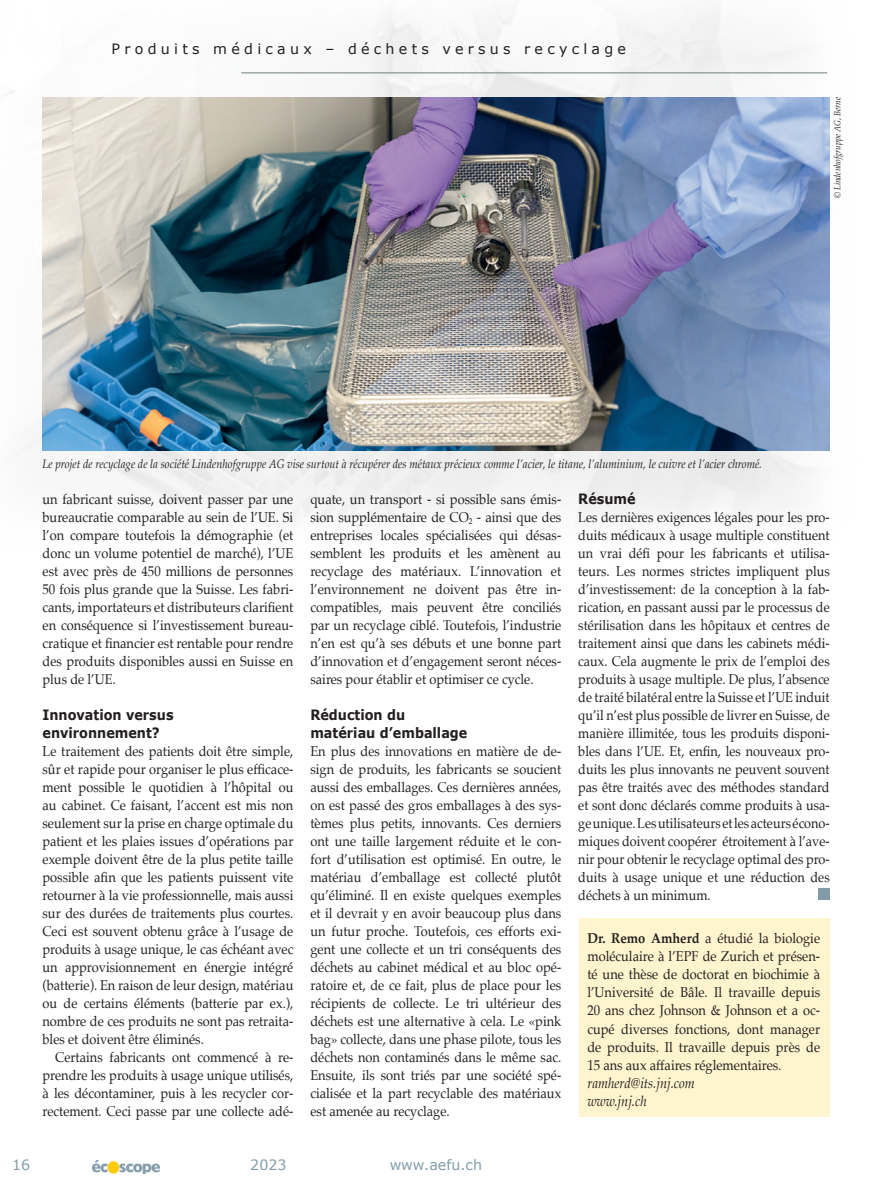
<style>
.page{position:relative;width:893px;height:1191px;background:#fff}
.page>*{position:absolute;margin:0;border:0;box-sizing:border-box;transform-origin:0 0}
.t1{font:14.25px/18px "Palatino";color:#231f20;text-align:justify;scale:.9 1}
.t2{font:14.25px/18px "Palatino";color:#231f20;text-align:justify;scale:.89 1}
.ZT{font:700 14.25px "Verdana";color:#231f20;scale:.9 1}
.t3{font:14.25px "Verdana";letter-spacing:.3em;color:#231f20}
.t4{font:italic 14.25px "Palatino";color:#231f20;scale:.9 1}
.t5{font:14.25px "Verdana";color:#839ca9}
.t6{font:italic 12px "Palatino";color:#231f20;scale:.9 1}
.t7{font:italic 9px "Palatino";color:#231f20;scale:.9 1}
.s1{font-weight:700}
</style>
<div class="page">
<img style="left:92px;top:1160px;width:67px;height:13px">
<img style="left:5px;top:9px;width:825px;height:510px">
<hr style="left:241px;top:72px;width:586px;height:1px;background:#717d83">
<div style="left:579px;top:919px;width:251px;height:198px;background:#fef4ce"></div>
<div style="left:819px;top:888px;width:11px;height:11px;background:#839ca9"></div>
<img style="left:43px;top:97px;width:786px;height:354px">
<p class="t3" style="left:112px;top:40px;width:516px">Produits médicaux – déchets versus recyclage</p>
<p class="t7" style="left:830px;top:198px;width:113px;rotate:-90deg">© Lindenhofgruppe AG, Berne</p>
<p class="t6" style="left:43px;top:454px;width:801px">Le projet de recyclage de la société Lindenhofgruppe AG vise surtout à récupérer des métaux précieux comme l’acier, le titane, l’aluminium, le cuivre et l’acier chromé.</p>
<p class="t1" style="left:43px;top:490px;width:280px">un fabricant suisse, doivent passer par une bureaucratie comparable au sein de l’UE. Si l’on compare toutefois la démographie (et donc un volume potentiel de marché), l’UE est avec près de 450 millions de personnes 50 fois plus grande que la Suisse. Les fabri&shy;cants, importateurs et distributeurs clarifient en conséquence si l’investissement bureau&shy;cratique et financier est rentable pour rendre des produits disponibles aussi en Suisse en plus de l’UE.</p>
<p class="ZT" style="left:43px;top:705px;width:147px">Innovation versus</p>
<p class="ZT" style="left:43px;top:723px;width:132px">environnement?</p>
<p class="t1" style="left:43px;top:742px;width:280px">Le traitement des patients doit être simple, sûr et rapide pour organiser le plus efficace&shy;ment possible le quotidien à l’hôpital ou au cabinet. Ce faisant, l’accent est mis non seulement sur la prise en charge optimale du patient et les plaies issues d’opérations par exemple doivent être de la plus petite taille possible afin que les patients puissent vite retourner à la vie professionnelle, mais aussi sur des durées de traitements plus courtes.<br>Ceci est souvent obtenu grâce à l’usage de produits à usage unique, le cas échéant avec un approvisionnement en énergie intégré (batterie). En raison de leur design, matériau ou de certains éléments (batterie par ex.), nombre de ces produits ne sont pas retraita&shy;bles et doivent être éliminés.</p>
<p class="t1" style="left:43px;top:1048px;width:280px;text-indent:13px">Certains fabricants ont commencé à re&shy;prendre les produits à usage unique utilisés, à les décontaminer, puis à les recycler cor&shy;rectement. Ceci passe par une collecte adé-</p>
<p class="t1" style="left:310px;top:490px;width:280px">quate, un transport - si possible sans émis&shy;sion supplémentaire de CO<sub>2</sub> - ainsi que des entreprises locales spécialisées qui désas&shy;semblent les produits et les amènent au recyclage des matériaux. L’innovation et l’environnement ne doivent pas être in&shy;compatibles, mais peuvent être conciliés par un recyclage ciblé. Toutefois, l’industrie n’en est qu’à ses débuts et une bonne part d’innovation et d’engagement seront néces&shy;saires pour établir et optimiser ce cycle.</p>
<p class="ZT" style="left:310px;top:705px;width:107px">Réduction du</p>
<p class="ZT" style="left:310px;top:723px;width:176px">matériau d’emballage</p>
<p class="t1" style="left:310px;top:742px;width:280px">En plus des innovations en matière de de&shy;sign de produits, les fabricants se soucient aussi des emballages. Ces dernières années, on est passé des gros emballages à des sys&shy;tèmes plus petits, innovants. Ces derniers ont une taille largement réduite et le con&shy;fort d’utilisation est optimisé. En outre, le matériau d’emballage est collecté plutôt qu’éliminé. Il en existe quelques exemples et il devrait y en avoir beaucoup plus dans un futur proche. Toutefois, ces efforts exi&shy;gent une collecte et un tri conséquents des déchets au cabinet médical et au bloc opé&shy;ratoire et, de ce fait, plus de place pour les récipients de collecte. Le tri ultérieur des déchets est une alternative à cela. Le «pink bag» collecte, dans une phase pilote, tous les déchets non contaminés dans le même sac.<br>Ensuite, ils sont triés par une société spé&shy;cialisée et la part recyclable des matériaux est amenée au recyclage.</p>
<p class="t5" style="left:12px;top:1156px;width:20px">16</p>
<p class="t5" style="left:250px;top:1156px;width:38px">2023</p>
<p class="t5" style="left:390px;top:1156px;width:94px">www.aefu.ch</p>
<p class="ZT" style="left:578px;top:489px;width:65px">Résumé</p>
<p class="t2" style="left:578px;top:508px;width:284px">Les dernières exigences légales pour les pro&shy;duits médicaux à usage multiple constituent un vrai défi pour les fabricants et utilisa&shy;teurs. Les normes strictes impliquent plus d’investissement: de la conception à la fab&shy;rication, en passant aussi par le processus de stérilisation dans les hôpitaux et centres de traitement ainsi que dans les cabinets médi&shy;caux. Cela augmente le prix de l’emploi des produits à usage multiple. De plus, l’absence de traité bilatéral entre la Suisse et l’UE induit qu’il n’est plus possible de livrer en Suisse, de manière illimitée, tous les produits disponi&shy;bles dans l’UE. Et, enfin, les nouveaux pro&shy;duits les plus innovants ne peuvent souvent pas être traités avec des méthodes standard et sont donc déclarés comme produits à usa&shy;ge unique. Les utilisateurs et les acteurs écono&shy;miques doivent coopérer étroitement à l’ave&shy;nir pour obtenir le recyclage optimal des pro&shy;duits à usage unique et une réduction des déchets à un minimum.</p>
<p class="t1" style="left:587px;top:929px;width:260px"><span class="s1">Dr. Remo Amherd</span> a étudié la biologie moléculaire à l’EPF de Zurich et présen&shy;té une thèse de doctorat en biochimie à l’Université de Bâle. Il travaille depuis 20 ans chez Johnson &amp; Johnson et a oc&shy;cupé diverses fonctions, dont manager de produits. Il travaille depuis près de 15 ans aux affaires réglementaires.</p>
<p class="t4" style="left:587px;top:1071px;width:121px">ramherd@its.jnj.com</p>
<p class="t4" style="left:587px;top:1089px;width:67px">www.jnj.ch</p>
</div>
